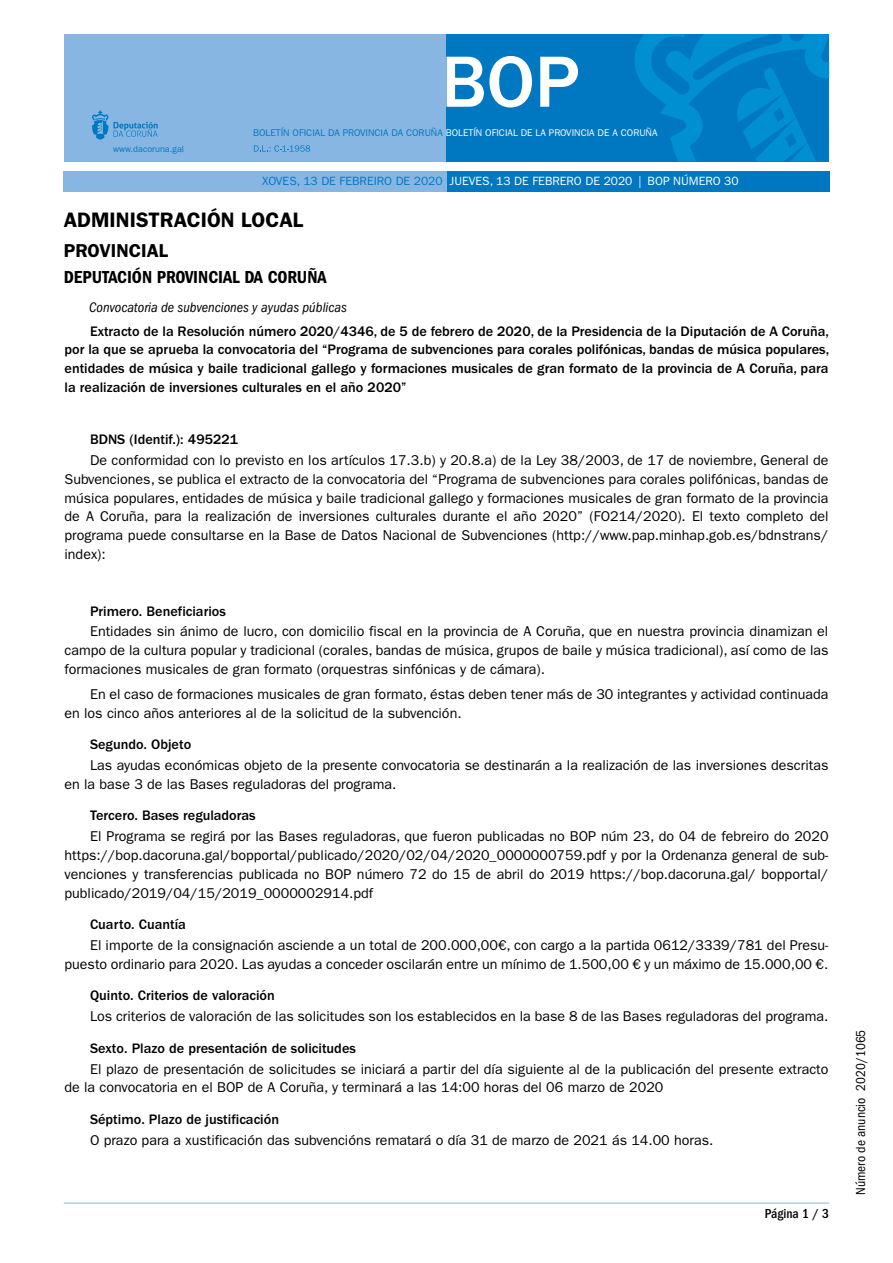
<style>
.page{position:relative;width:893px;height:1263px;background:#fff}
.page>*{position:absolute;margin:0;border:0;box-sizing:border-box;transform-origin:0 0}
.t1{font:500 75px "ITC Franklin Gothic Std";color:#fff}
.t2{font:600 21px "ITC Franklin Gothic Std";color:#000}
.t3{font:600 18.75px "ITC Franklin Gothic Std";color:#000}
.t4{font:18px "ITC Franklin Gothic Std Dm Cd";color:#000}
.t5{font:14.25px/18.8px "ITC Franklin Gothic Std";color:#000;text-align:justify}
.t6{font:500 14.25px/18.8px "ITC Franklin Gothic Std";color:#000;text-align:justify}
.t7{font:italic condensed 14.25px "ITC Franklin Gothic Std";color:#000}
.t8{font:condensed 13.5px "ITC Franklin Gothic Std";color:#000}
.t9{font:500 condensed 13.5px "ITC Franklin Gothic Std";color:#000}
.t10{font:12px "ITC Franklin Gothic Std";color:#fff}
.t11{font:9.75px "ITC Franklin Gothic Std";color:#fff}
.t12{font:9px "ITC Franklin Gothic Std";color:#0078c1}
.s1{color:#0078c1}
</style>
<div class="page">
<div style="left:64px;top:34px;width:382px;height:128px;background:#88b6e3"></div>
<div style="left:446px;top:34px;width:383px;height:128px;background:#0078c1"></div>
<svg style="left:254px;top:145px;width:56px;height:7px"></svg>
<svg style="left:92px;top:110px;width:66px;height:30px"></svg>
<svg style="left:635px;top:34px;width:194px;height:128px"></svg>
<div style="left:446px;top:171px;width:383px;height:20px;background:#0078c1"></div>
<div style="left:64px;top:171px;width:383px;height:20px;background:#88b6e3"></div>
<hr style="left:64px;top:1203px;width:765px;height:1px;background:#88b6e3">
<p class="t12" style="left:113px;top:143px;width:72px">www.dacoruna.gal</p>
<h1 class="t1" style="left:441px;top:40px;width:140px">BOP</h1>
<p class="t11" style="left:253px;top:127px;width:406px"><span class="s1">BOLETÍN OFICIAL DA PROVINCIA DA CORUÑA</span> BOLETÍN OFICIAL DE LA PROVINCIA DE A CORUÑA</p>
<p class="t10" style="left:262px;top:174px;width:478px"><span class="s1">XOVES, 13 DE FEBREIRO DE 2020</span> JUEVES, 13 DE FEBRERO DE 2020 | BOP NÚMERO 30</p>
<h2 class="t2" style="left:64px;top:207px;width:229px">ADMINISTRACIÓN LOCAL</h2>
<h3 class="t3" style="left:64px;top:239px;width:95px">PROVINCIAL</h3>
<p class="t4" style="left:64px;top:267px;width:264px">DEPUTACIÓN PROVINCIAL DA CORUÑA</p>
<p class="t7" style="left:89px;top:300px;width:259px">Convocatoria de subvenciones y ayudas públicas</p>
<p class="t6" style="left:65px;top:322px;width:766px;text-indent:26px">Extracto de la Resolución número 2020/4346, de 5 de febrero de 2020, de la Presidencia de la Diputación de A Coruña, por la que se aprueba la convocatoria del “Programa de subvenciones para corales polifónicas, bandas de música populares, entidades de música y baile tradicional gallego y formaciones musicales de gran formato de la provincia de A Coruña, para la realización de inversiones culturales en el año 2020”</p>
<p class="t6" style="left:90px;top:430px;width:150px">BDNS (Identif.): 495221</p>
<p class="t5" style="left:65px;top:451px;width:765px;text-indent:26px">De conformidad con lo previsto en los artículos 17.3.b) y 20.8.a) de la Ley 38/2003, de 17 de noviembre, General de Subvenciones, se publica el extracto de la convocatoria del “Programa de subvenciones para corales polifónicas, bandas de música populares, entidades de música y baile tradicional gallego y formaciones musicales de gran formato de la provincia de A Coruña, para la realización de inversiones culturales durante el año 2020” (FO214/2020). El texto completo del programa puede consultarse en la Base de Datos Nacional de Subvenciones (http://www.pap.minhap.gob.es/bdnstrans/ index):</p>
<p class="t6" style="left:90px;top:602px;width:137px">Primero. Beneficiarios</p>
<p class="t5" style="left:65px;top:622px;width:765px;text-indent:26px">Entidades sin ánimo de lucro, con domicilio fiscal en la provincia de A Coruña, que en nuestra provincia dinamizan el campo de la cultura popular y tradicional (corales, bandas de música, grupos de baile y música tradicional), así como de las formaciones musicales de gran formato (orquestras sinfónicas y de cámara).</p>
<p class="t5" style="left:65px;top:685px;width:765px;text-indent:26px">En el caso de formaciones musicales de gran formato, éstas deben tener más de 30 integrantes y actividad continuada en los cinco años anteriores al de la solicitud de la subvención.</p>
<p class="t6" style="left:90px;top:735px;width:103px">Segundo. Objeto</p>
<p class="t5" style="left:65px;top:756px;width:765px;text-indent:26px">Las ayudas económicas objeto de la presente convocatoria se destinarán a la realización de las inversiones descritas en la base 3 de las Bases reguladoras del programa.</p>
<p class="t6" style="left:90px;top:806px;width:167px">Tercero. Bases reguladoras</p>
<p class="t5" style="left:65px;top:827px;width:765px;text-indent:26px">El Programa se regirá por las Bases reguladoras, que fueron publicadas no BOP núm 23, do 04 de febreiro do 2020 https://bop.dacoruna.gal/bopportal/publicado/2020/02/04/2020_0000000759.pdf y por la Ordenanza general de sub&shy;venciones y transferencias publicada no BOP número 72 do 15 de abril do 2019 https://bop.dacoruna.gal/ bopportal/ publicado/2019/04/15/2019_0000002914.pdf</p>
<p class="t6" style="left:90px;top:915px;width:97px">Cuarto. Cuantía</p>
<p class="t5" style="left:65px;top:936px;width:765px;text-align:right">El importe de la consignación asciende a un total de 200.000,00€, con cargo a la partida 0612/3339/781 del Presu&shy;puesto ordinario para 2020. Las ayudas a conceder oscilarán entre un mínimo de 1.500,00 € y un máximo de 15.000,00 €.</p>
<p class="t6" style="left:90px;top:986px;width:186px">Quinto. Criterios de valoración</p>
<p class="t5" style="left:90px;top:1007px;width:740px">Los criterios de valoración de las solicitudes son los establecidos en la base 8 de las Bases reguladoras del programa.</p>
<p class="t6" style="left:90px;top:1039px;width:267px">Sexto. Plazo de presentación de solicitudes</p>
<p class="t5" style="left:65px;top:1059px;width:765px;text-indent:26px">El plazo de presentación de solicitudes se iniciará a partir del día siguiente al de la publicación del presente extracto de la convocatoria en el BOP de A Coruña, y terminará a las 14:00 horas del 06 marzo de 2020</p>
<p class="t6" style="left:90px;top:1110px;width:190px">Séptimo. Plazo de justificación</p>
<p class="t5" style="left:90px;top:1130px;width:625px">O prazo para a xustificación das subvencións rematará o día 31 de marzo de 2021 ás 14.00 horas.</p>
<p class="t9" style="left:765px;top:1206px;width:66px">Página 1 / 3</p>
<p class="t8" style="left:853px;top:1195px;width:167px;rotate:-90deg">Número de anuncio 2020/1065</p>
</div>
